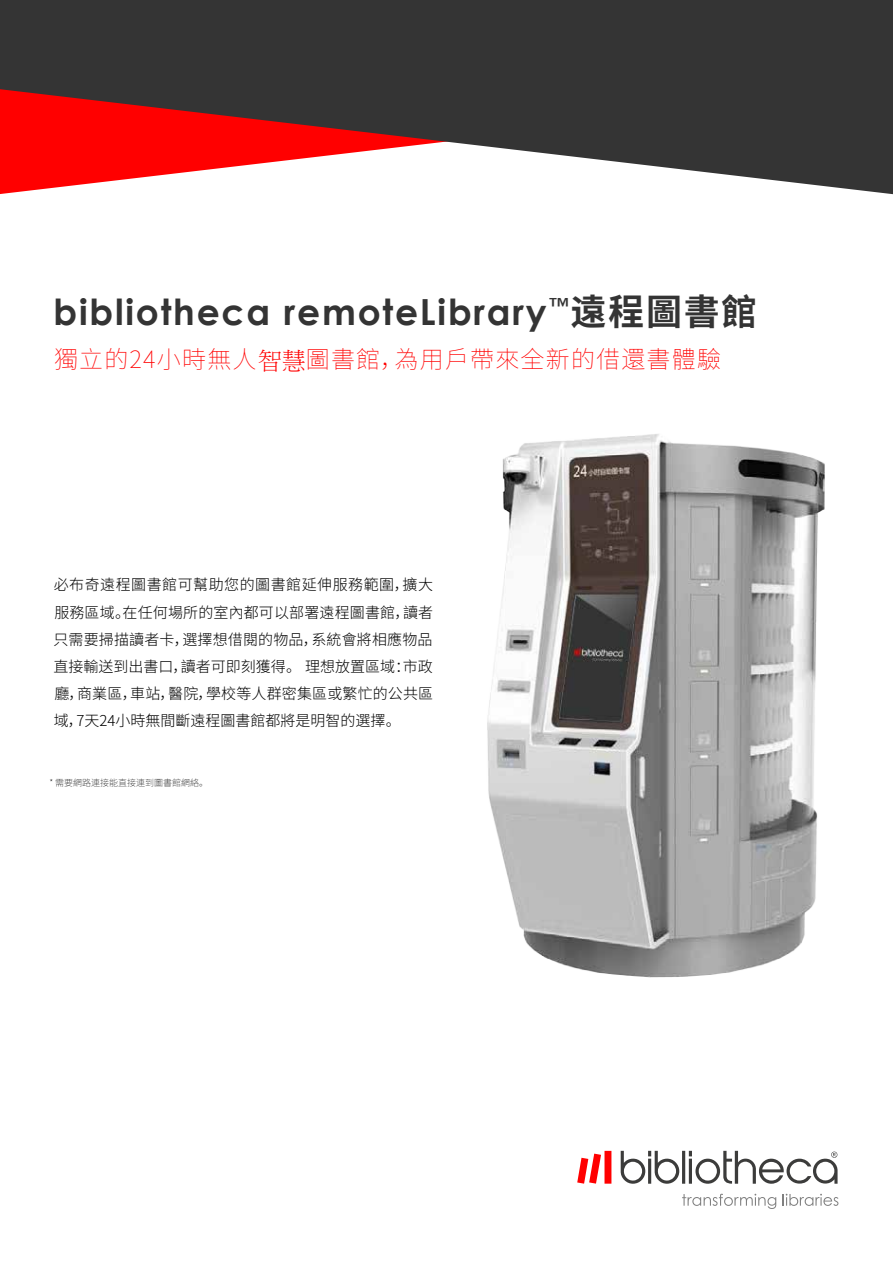
<style>
.page{position:relative;width:893px;height:1263px;background:#fff}
.page>*{position:absolute;margin:0;border:0;box-sizing:border-box;transform-origin:0 0}
.t1{font:700 36px "Century Gothic";letter-spacing:.05em;color:#343434}
.t2{font:200 24px "Source Han Sans SC";letter-spacing:.05em;color:#f00}
.t3{font:300 15px/27px "Source Han Sans SC";color:#000;text-align:justify}
.t4{font:200 9px "Source Han Sans SC";color:#000}
.s1{font-family:"Source Han Sans SC"}
.s2{font-family:"P Ming Li U";font-weight:400}
</style>
<div class="page">
<svg style="left:0;top:0;width:893px;height:194px;fill:#343434"></svg>
<svg style="left:682px;top:1194px;width:94px;height:15px"></svg>
<svg style="left:783px;top:1194px;width:55px;height:12px"></svg>
<svg style="left:621px;top:1151px;width:58px;height:33px"></svg>
<hr style="left:682px;top:1151px;width:3px;height:33px;background:#3c3c3b">
<svg style="left:689px;top:1151px;width:149px;height:33px"></svg>
<svg style="left:577px;top:1151px;width:34px;height:33px"></svg>
<img style="left:487px;top:434px;width:338px;height:544px">
<h1 class="t1" style="left:53px;top:284px;width:706px">bibliotheca remoteLibrary<sup>™</sup><span class="s1">遠程圖書館</span></h1>
<h2 class="t2" style="left:54px;top:345px;width:668px">獨立的24小時無人<span class="s2">智慧</span>圖書館，為用戶帶來全新的借還書體驗</h2>
<p class="t3" style="left:53px;top:572px;width:381px">必布奇遠程圖書館可幫助您的圖書館延伸服務範圍，擴大服務區域。在任何場所的室內都可以部署遠程圖書館，讀者只需要掃描讀者卡，選擇想借閱的物品，系統會將相應物品直接輸送到出書口，讀者可即刻獲得。 理想放置區域：市政廳，商業區，車站，醫院，學校等人群密集區或繁忙的公共區域，7天24小時無間斷遠程圖書館都將是明智的選擇。</p>
<p class="t4" style="left:49px;top:777px;width:160px">* 需要網路連接能直接連到圖書館網絡。</p>
</div>
